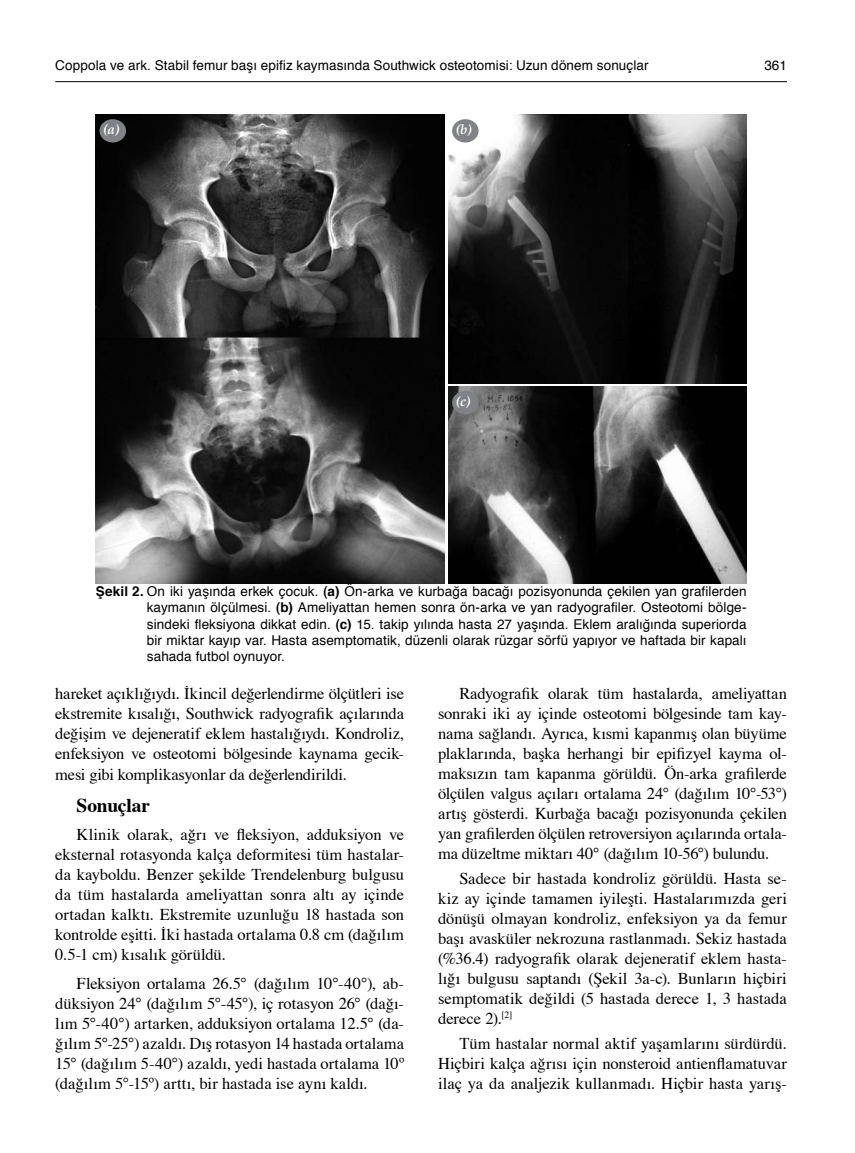
<style>
.page{position:relative;width:855px;height:1153px;background:#fff}
.page>*{position:absolute;margin:0;border:0;box-sizing:border-box;transform-origin:0 0}
.t1{font:700 19.5px "Times";letter-spacing:-.01em;color:#000}
.t2{font:16.5px/20px "Times";color:#000;text-align:justify}
.t3{font:13.5px/16.2px "Helvetica";letter-spacing:.005em;color:#000;text-align:justify}
.t4{font:italic 700 13.5px "Palatino";color:#fff}
.s1{font-weight:700}
</style>
<div class="page">
<hr style="left:55px;top:81px;width:732px;height:1px;background:#000">
<img style="left:96px;top:115px;width:348px;height:468px">
<img style="left:448px;top:387px;width:298px;height:196px">
<img style="left:448px;top:115px;width:298px;height:268px">
<div style="left:99px;top:119px;width:27px;height:23px;background:#808285;border-radius:50%"></div>
<div style="left:452px;top:119px;width:26px;height:23px;background:#808285;border-radius:50%"></div>
<div style="left:452px;top:391px;width:26px;height:23px;background:#808285;border-radius:50%"></div>
<p class="t3" style="left:55px;top:56px;width:595px">Coppola ve ark. Stabil femur başı epifiz kaymasında Southwick osteotomisi: Uzun dönem sonuçlar</p>
<p class="t3" style="left:764px;top:57px;width:24px">361</p>
<p class="t4" style="left:103px;top:119px;width:18px">(a)</p>
<p class="t4" style="left:456px;top:119px;width:17px">(b)</p>
<p class="t4" style="left:456px;top:390px;width:16px">(c)</p>
<p class="t3" style="left:147px;top:583px;width:601px;text-indent:-51px"><span class="s1">Şekil 2.</span> On iki yaşında erkek çocuk. <span class="s1">(a)</span> Ön-arka ve kurbağa bacağı pozisyonunda çekilen yan grafilerden kaymanın ölçülmesi. <span class="s1">(b)</span> Ameliyattan hemen sonra ön-arka ve yan radyografiler. Osteotomi bölge&shy;sindeki fleksiyona dikkat edin. <span class="s1">(c)</span> 15. takip yılında hasta 27 yaşında. Eklem aralığında superiorda bir miktar kayıp var. Hasta asemptomatik, düzenli olarak rüzgar sörfü yapıyor ve haftada bir kapalı sahada futbol oynuyor.</p>
<p class="t2" style="left:55px;top:682px;width:350px">hareket açıklığıydı. İkincil değerlendirme ölçütleri ise ekstremite kısalığı, Southwick radyografik açılarında değişim ve dejeneratif eklem hastalığıydı. Kondroliz, enfeksiyon ve osteotomi bölgesinde kaynama gecik&shy;mesi gibi komplikasyonlar da değerlendirildi.</p>
<p class="t1" style="left:77px;top:786px;width:75px">Sonuçlar</p>
<p class="t2" style="left:55px;top:823px;width:350px;text-indent:21px">Klinik olarak, ağrı ve fleksiyon, adduksiyon ve eksternal rotasyonda kalça deformitesi tüm hastalar&shy;da kayboldu. Benzer şekilde Trendelenburg bulgusu da tüm hastalarda ameliyattan sonra altı ay içinde ortadan kalktı. Ekstremite uzunluğu 18 hastada son kontrolde eşitti. İki hastada ortalama 0.8 cm (dağılım 0.5-1 cm) kısalık görüldü.</p>
<p class="t2" style="left:55px;top:971px;width:350px;text-indent:21px">Fleksiyon ortalama 26.5° (dağılım 10°-40°), ab&shy;düksiyon 24° (dağılım 5°-45°), iç rotasyon 26° (dağı&shy;lım 5°-40°) artarken, adduksiyon ortalama 12.5° (da&shy;ğılım 5°-25°) azaldı. Dış rotasyon 14 hastada ortalama 15° (dağılım 5-40°) azaldı, yedi hastada ortalama 10º (dağılım 5°-15º) arttı, bir hastada ise aynı kaldı.</p>
<p class="t2" style="left:438px;top:682px;width:350px;text-indent:21px">Radyografik olarak tüm hastalarda, ameliyattan sonraki iki ay içinde osteotomi bölgesinde tam kay&shy;nama sağlandı. Ayrıca, kısmi kapanmış olan büyüme plaklarında, başka herhangi bir epifizyel kayma ol&shy;maksızın tam kapanma görüldü. Ön-arka grafilerde ölçülen valgus açıları ortalama 24° (dağılım 10°-53°) artış gösterdi. Kurbağa bacağı pozisyonunda çekilen yan grafilerden ölçülen retroversiyon açılarında ortala&shy;ma düzeltme miktarı 40° (dağılım 10-56°) bulundu.</p>
<p class="t2" style="left:438px;top:867px;width:350px;text-indent:21px">Sadece bir hastada kondroliz görüldü. Hasta se&shy;kiz ay içinde tamamen iyileşti. Hastalarımızda geri dönüşü olmayan kondroliz, enfeksiyon ya da femur başı avasküler nekrozuna rastlanmadı. Sekiz hastada (%36.4) radyografik olarak dejeneratif eklem hasta&shy;lığı bulgusu saptandı (Şekil 3a-c). Bunların hiçbiri semptomatik değildi (5 hastada derece 1, 3 hastada derece 2).<sup>[2]</sup></p>
<p class="t2" style="left:438px;top:1032px;width:350px;text-indent:21px">Tüm hastalar normal aktif yaşamlarını sürdürdü.<br>Hiçbiri kalça ağrısı için nonsteroid antienflamatuvar ilaç ya da analjezik kullanmadı. Hiçbir hasta yarış-</p>
</div>
